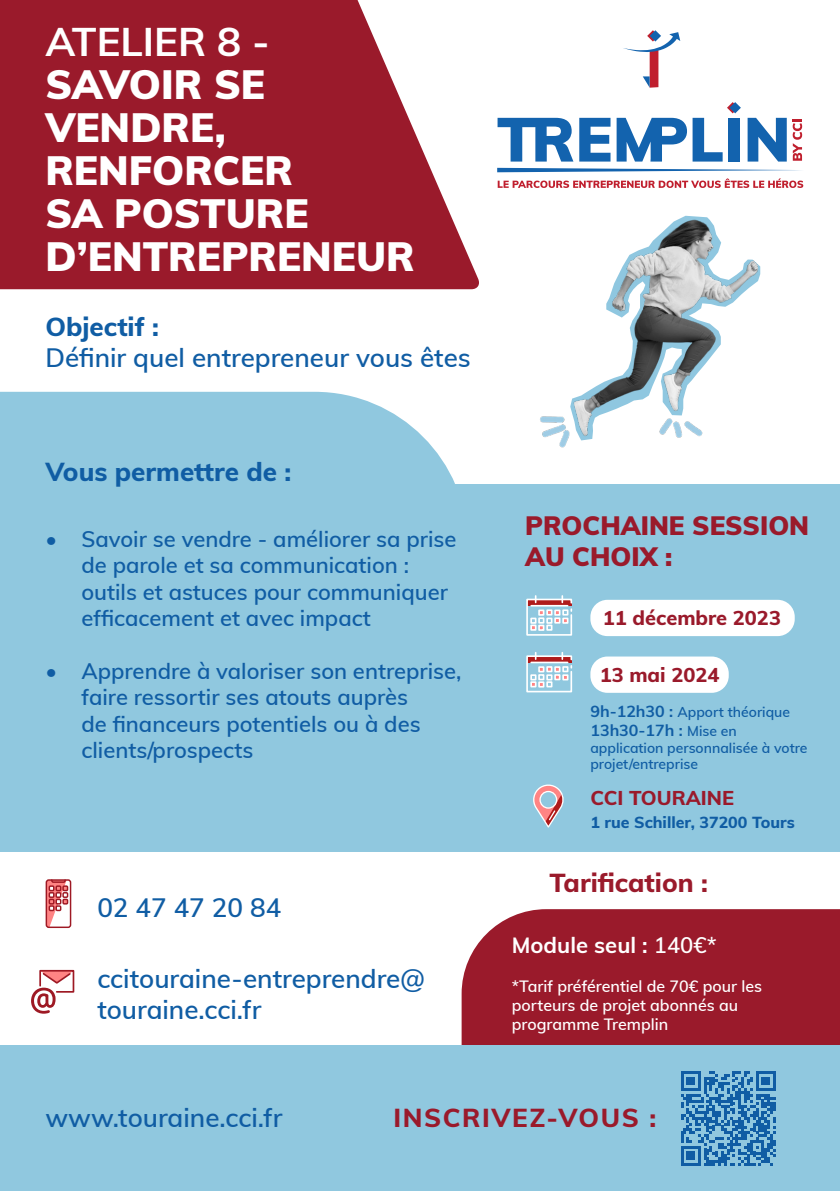
<style>
.page{position:relative;width:840px;height:1191px;background:#fff}
.page>*{position:absolute;margin:0;border:0;box-sizing:border-box;transform-origin:0 0}
.t1{font:900 40px/43px "Muli";color:#fff}
.t2{font:600 26px/31.2px "Muli";color:#105da4}
.t3{font:800 26px "Muli";color:#105da4}
.t4{font:900 26px "Muli";color:#9a1a2b}
.t5{font:800 26px "Muli";letter-spacing:.05em;color:#9a1a2b}
.t6{font:800 26px "Muli";color:#9a1a2b}
.t7{font:600 22px/26.4px "Muli";color:#105da4}
.t8{font:700 22px "Muli";color:#fff}
.t9{font:800 20px "Muli";color:#9a1a2b}
.t10{font:600 16px/19.2px "Muli";color:#fff}
.t11{font:800 16px "Muli";color:#105da4}
.t12{font:700 16px "Muli";color:#105da4}
.t13{font:600 14px/16.8px "Muli";color:#105da4}
.s1{font-weight:700}
.s2{font-weight:700;font-size:16px}
.s3{font-weight:600;font-size:14px}
.s4{font-weight:600}
</style>
<div class="page">
<svg style="left:0;top:0;width:479px;height:289px;fill:#9a1a2b"></svg>
<svg style="left:497px;top:118px;width:76px;height:44px"></svg>
<svg style="left:579px;top:118px;width:31px;height:44px"></svg>
<svg style="left:616px;top:118px;width:70px;height:44px"></svg>
<svg style="left:747px;top:118px;width:39px;height:44px"></svg>
<svg style="left:792px;top:119px;width:9px;height:42px"></svg>
<svg style="left:497px;top:168px;width:304px;height:4px"></svg>
<svg style="left:497px;top:178px;width:305px;height:10px"></svg>
<svg style="left:692px;top:102px;width:48px;height:60px"></svg>
<div style="left:649px;top:50px;width:9px;height:38px;background:#c01f2e"></div>
<svg style="left:642px;top:76px;width:7px;height:11px"></svg>
<svg style="left:623px;top:30px;width:57px;height:22px"></svg>
<div style="left:0;top:484px;width:839px;height:368px;background:#90c8df"></div>
<svg style="left:0;top:392px;width:455px;height:92px;fill:#90c8df"></svg>
<svg style="left:526px;top:596px;width:46px;height:40px"></svg>
<div style="left:590px;top:600px;width:204px;height:36px;background:#fff;border-radius:17px"></div>
<svg style="left:526px;top:652px;width:46px;height:41px"></svg>
<div style="left:590px;top:656px;width:138px;height:37px;background:#fff;border-radius:17px"></div>
<svg style="left:533px;top:784px;width:31px;height:44px"></svg>
<div style="left:539px;top:791px;width:18px;height:17px;border:1px solid #fff;border-radius:50%"></div>
<div style="left:461px;top:909px;width:378px;height:136px;background:#9a1a2b"></div>
<div style="left:0;top:1045px;width:839px;height:146px;background:#90c8df"></div>
<div style="left:46px;top:879px;width:25px;height:49px;border:1px solid #9e1924;border-radius:2px"></div>
<svg style="left:46px;top:879px;width:22px;height:48px"></svg>
<svg style="left:31px;top:969px;width:44px;height:45px"></svg>
<svg style="left:681px;top:1071px;width:94px;height:95px"></svg>
<img style="left:540px;top:215px;width:221px;height:233px">
<p class="t1" style="left:45px;top:18px;width:370px"><span class="s1">ATELIER 8 -<br></span>SAVOIR SE<br>VENDRE,<br>RENFORCER<br>SA POSTURE<br>D’ENTREPRENEUR</p>
<p class="t3" style="left:45px;top:307px;width:115px">Objectif :</p>
<p class="t2" style="left:45px;top:341px;width:426px">Définir quel entrepreneur vous êtes</p>
<p class="t3" style="left:45px;top:452px;width:247px">Vous permettre de :</p>
<p class="t7" style="left:81px;top:524px;width:376px;text-indent:-36px">• Savoir se vendre - améliorer sa prise de parole et sa communication : outils et astuces pour communiquer efficacement et avec impact</p>
<p class="t7" style="left:81px;top:656px;width:381px;text-indent:-36px">• Apprendre à valoriser son entreprise, faire ressortir ses atouts auprès<br>de financeurs potentiels ou à des clients/prospects</p>
<p class="t2" style="left:97px;top:890px;width:185px">02 47 47 20 84</p>
<p class="t2" style="left:97px;top:961px;width:329px">ccitouraine-entreprendre@ touraine.cci.fr</p>
<p class="t4" style="left:525px;top:507px;width:285px">PROCHAINE SESSION</p>
<p class="t4" style="left:525px;top:538px;width:149px">AU CHOIX :</p>
<p class="t9" style="left:602px;top:603px;width:179px">11 décembre 2023</p>
<p class="t9" style="left:599px;top:660px;width:121px">13 mai 2024</p>
<p class="t13" style="left:590px;top:702px;width:201px"><span class="s2">9h-12h30 :</span> Apport théorique</p>
<p class="t12" style="left:590px;top:718px;width:148px">13h30-17h : <span class="s3">Mise en</span></p>
<p class="t13" style="left:590px;top:738px;width:218px">application personnalisée à votre projet/entreprise</p>
<p class="t9" style="left:590px;top:782px;width:145px">CCI TOURAINE</p>
<p class="t11" style="left:590px;top:810px;width:206px">1 rue Schiller, 37200 Tours</p>
<p class="t6" style="left:549px;top:864px;width:160px">Tarification :</p>
<p class="t8" style="left:511px;top:929px;width:206px">Module seul : <span class="s4">140€*</span></p>
<p class="t10" style="left:511px;top:975px;width:252px">*Tarif préférentiel de 70€ pour les porteurs de projet abonnés au programme Tremplin</p>
<p class="t2" style="left:45px;top:1100px;width:238px">www.touraine.cci.fr</p>
<p class="t5" style="left:393px;top:1098px;width:264px">INSCRIVEZ-VOUS :</p>
</div>
